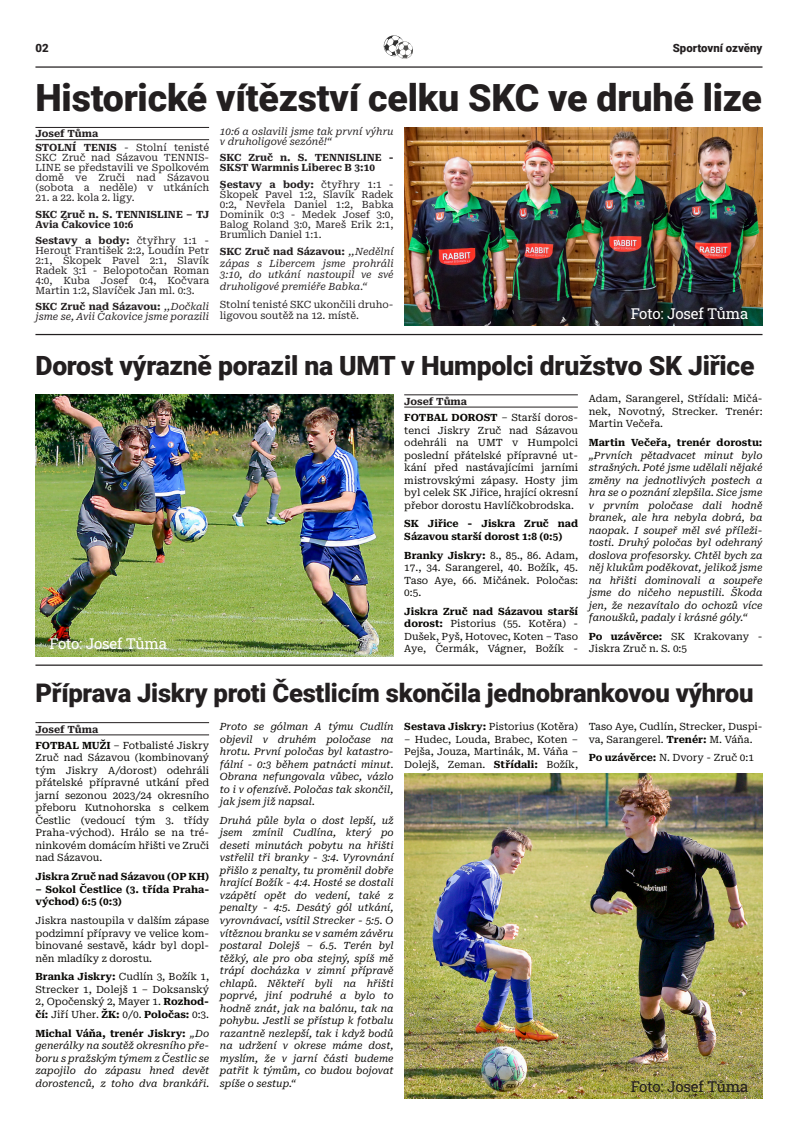
<style>
.page{position:relative;width:798px;height:1134px;background:#fff}
.page>*{position:absolute;margin:0;border:0;box-sizing:border-box;transform-origin:0 0}
.t1{font:900 37.5px "Roboto";letter-spacing:-.005em;color:#231f20}
.t2{font:900 26.5px "Roboto";letter-spacing:-.01em;color:#231f20}
.t3{font:900 25.62px "Roboto";letter-spacing:-.01em;color:#231f20}
.t4{font:15px "Roboto Slab";letter-spacing:-.01em;color:#fff}
.t5{font:15px "Roboto Slab";letter-spacing:-.01em;color:#231f20}
.t6{font:900 11.38px "Roboto";color:#231f20}
.t7{font:italic 10px/12.5px "Roboto Serif";color:#080704;text-align:justify}
.t8{font:10px/12.5px "Roboto Serif";color:#080704;text-align:justify}
.t9{font:10px/10px "Roboto Serif";color:#231f20;text-align:justify}
.t10{font:italic 10px/11.5px "Roboto Serif";color:#231f20}
.t11{font:700 10px/12.5px "Roboto Serif";color:#080704}
.t12{font:700 10px/10px "Roboto Serif";color:#231f20}
.s1{font-weight:700}
.s2{font-weight:700;font-style:normal}
</style>
<div class="page">
<img style="left:404px;top:127px;width:358px;height:199px">
<hr style="left:35px;top:139px;width:174px;height:1px;background:#231f20">
<hr style="left:35px;top:127px;width:174px;height:1px;background:#231f20">
<hr style="left:35px;top:735px;width:174px;height:1px;background:#231f20">
<hr style="left:35px;top:722px;width:174px;height:1px;background:#231f20">
<img style="left:405px;top:773px;width:357px;height:325px">
<hr style="left:35px;top:66px;width:727px;height:2px;background:#231f20">
<svg style="left:383px;top:35px;width:30px;height:24px"></svg>
<hr style="left:35px;top:334px;width:727px;height:1px;background:#231f20">
<hr style="left:35px;top:664px;width:727px;height:2px;background:#231f20">
<hr style="left:404px;top:407px;width:173px;height:1px;background:#231f20">
<hr style="left:404px;top:395px;width:173px;height:1px;background:#231f20">
<img style="left:35px;top:395px;width:358px;height:261px">
<p class="t6" style="left:35px;top:43px;width:15px">02</p>
<p class="t6" style="left:672px;top:43px;width:91px">Sportovní ozvěny</p>
<h1 class="t1" style="left:35px;top:83px;width:727px">Historické vítězství celku SKC ve druhé lize</h1>
<p class="t9" style="left:35px;top:143px;width:175px"><span class="s1">STOLNÍ TENIS</span> - Stolní tenisté SKC Zruč nad Sázavou TENNIS-LINE se představili ve Spolkovém domě ve Zruči nad Sázavou (sobota a neděle) v utkáních</p>
<p class="t9" style="left:35px;top:193px;width:101px">21. a 22. kola 2. ligy.</p>
<p class="t12" style="left:35px;top:209px;width:175px">SKC Zruč n. S. TENNISLINE – TJ<br>Avia Čakovice 10:6</p>
<p class="t9" style="left:35px;top:235px;width:175px"><span class="s1">Sestavy a body:</span> čtyřhry 1:1 - Herout František 2:2, Loudín Petr 2:1, Škopek Pavel 2:1, Slavík Radek 3:1 - Belopotočan Roman 4:0, Kuba Josef 0:4, Kočvara Martin 1:2, Slavíček Jan ml. 0:3.</p>
<p class="t10" style="left:35px;top:302px;width:175px;line-height:10px"><span class="s2">SKC Zruč nad Sázavou:</span> ,,Dočkali jsme se, Avii Čakovice jsme porazili</p>
<p class="t10" style="left:220px;top:127px;width:175px;line-height:10px">10:6 a oslavili jsme tak první výhru v druholigové sezóně!“</p>
<p class="t12" style="left:220px;top:153px;width:175px">SKC Zruč n. S. TENNISLINE -<br>SKST Warmnis Liberec B 3:10</p>
<p class="t9" style="left:220px;top:179px;width:175px"><span class="s1">Sestavy a body:</span> čtyřhry 1:1 - Škopek Pavel 1:2, Slavík Radek 0:2, Nevřela Daniel 1:2, Babka Dominik 0:3 - Medek Josef 3:0, Balog Roland 3:0, Mareš Erik 2:1, Brumlich Daniel 1:1.</p>
<p class="t10" style="left:220px;top:246px;width:175px;text-align:justify"><span class="s2">SKC Zruč nad Sázavou:</span> ,,Nedělní zápas s Libercem jsme prohráli 3:10, do utkání nastoupil ve své druholigové premiéře Babka.“</p>
<p class="t9" style="left:220px;top:298px;width:175px;line-height:11.5px">Stolní tenisté SKC ukončili druho&shy;ligovou soutěž na 12. místě.</p>
<p class="t12" style="left:35px;top:129px;width:64px">Josef Tůma</p>
<h3 class="t4" style="left:630px;top:303px;width:119px">Foto: Josef Tůma</h3>
<h2 class="t2" style="left:35px;top:355px;width:720px">Dorost výrazně porazil na UMT v Humpolci družstvo SK Jiřice</h2>
<p class="t8" style="left:404px;top:411px;width:175px"><span class="s1">FOTBAL DOROST</span> – Starší doros&shy;tenci Jiskry Zruč nad Sázavou odehráli na UMT v Humpolci poslední přátelské přípravné ut&shy;kání před nastávajícími jarními mistrovskými zápasy. Hosty jim byl celek SK Jiřice, hrající okresní přebor dorostu Havlíčkobrodska.</p>
<p class="t11" style="left:404px;top:518px;width:175px">SK Jiřice - Jiskra Zruč nad<br>Sázavou starší dorost 1:8 (0:5)</p>
<p class="t8" style="left:404px;top:549px;width:175px"><span class="s1">Branky Jiskry:</span> 8., 85., 86. Adam, 17., 34. Sarangerel, 40. Božík, 45.<br>Taso Aye, 66. Mičánek. Poločas:<br>0:5.</p>
<p class="t8" style="left:404px;top:605px;width:175px"><span class="s1">Jiskra Zruč nad Sázavou starší dorost:</span> Pistorius (55. Kotěra) - Dušek, Pyš, Hotovec, Koten – Taso Aye, Čermák, Vágner, Božík -</p>
<p class="t8" style="left:588px;top:393px;width:175px">Adam, Sarangerel, Střídali: Mičá&shy;nek, Novotný, Strecker. Trenér:<br>Martin Večeřa.</p>
<p class="t11" style="left:588px;top:436px;width:175px">Martin Večeřa, trenér dorostu:</p>
<p class="t7" style="left:588px;top:449px;width:175px">„Prvních pětadvacet minut bylo strašných. Poté jsme udělali nějaké změny na jednotlivých postech a hra se o poznání zlepšila. Sice jsme v prvním poločase dali hodně branek, ale hra nebyla dobrá, ba naopak. I soupeř měl své příleži&shy;tosti. Druhý poločas byl odehraný doslova profesorsky. Chtěl bych za něj klukům poděkovat, jelikož jsme na hřišti dominovali a soupeře jsme do ničeho nepustili. Škoda jen, že nezavítalo do ochozů více fanoušků, padaly i krásné góly.“</p>
<p class="t8" style="left:588px;top:630px;width:175px"><span class="s1">Po uzávěrce:</span> SK Krakovany -<br>Jiskra Zruč n. S. 0:5</p>
<p class="t12" style="left:404px;top:396px;width:64px">Josef Tůma</p>
<h3 class="t4" style="left:50px;top:634px;width:119px">Foto: Josef Tůma</h3>
<h3 class="t3" style="left:35px;top:682px;width:719px">Příprava Jiskry proti Čestlicím skončila jednobrankovou výhrou</h3>
<p class="t12" style="left:35px;top:724px;width:64px">Josef Tůma</p>
<p class="t8" style="left:588px;top:720px;width:175px">Taso Aye, Cudlín, Strecker, Duspi&shy;va, Sarangerel. <span class="s1">Trenér:</span> M. Váňa.</p>
<p class="t8" style="left:588px;top:752px;width:167px"><span class="s1">Po uzávěrce:</span> N. Dvory - Zruč 0:1</p>
<p class="t7" style="left:220px;top:720px;width:175px">Proto se gólman A týmu Cudlín objevil v druhém poločase na hrotu. První poločas byl katastro&shy;fální - 0:3 během patnácti minut.<br>Obrana nefungovala vůbec, vázlo to i v ofenzívě. Poločas tak skončil, jak jsem již napsal.</p>
<p class="t7" style="left:220px;top:814px;width:175px">Druhá půle byla o dost lepší, už jsem zmínil Cudlína, který po deseti minutách pobytu na hřišti vstřelil tři branky - 3:4. Vyrovnání přišlo z penalty, tu proměnil dobře hrající Božík - 4:4. Hosté se dostali vzápětí opět do vedení, také z penalty - 4:5. Desátý gól utkání, vyrovnávací, vsítil Strecker - 5:5. O vítěznou branku se v samém závěru postaral Dolejš – 6.5. Terén byl těžký, ale pro oba stejný, spíš mě trápí docházka v zimní přípravě chlapů. Někteří byli na hřišti poprvé, jiní podruhé a bylo to hodně znát, jak na balónu, tak na pohybu. Jestli se přístup k fotbalu razantně nezlepší, tak i když bodů na udržení v okrese máme dost, myslím, že v jarní části budeme patřit k týmům, co budou bojovat spíše o sestup.“</p>
<p class="t8" style="left:404px;top:720px;width:175px"><span class="s1">Sestava Jiskry:</span> Pistorius (Kotěra)</p>
<p class="t8" style="left:404px;top:733px;width:175px">– Hudec, Louda, Brabec, Koten – Pejša, Jouza, Martinák, M. Váňa – Dolejš, Zeman. <span class="s1">Střídali:</span> Božík,</p>
<p class="t8" style="left:35px;top:739px;width:175px"><span class="s1">FOTBAL MUŽI</span> – Fotbalisté Jiskry Zruč nad Sázavou (kombinovaný tým Jiskry A/dorost) odehráli přátelské přípravné utkání před jarní sezonou 2023/24 okresního přeboru Kutnohorska s celkem Čestlic (vedoucí tým 3. třídy Praha-východ). Hrálo se na tré&shy;ninkovém domácím hřišti ve Zruči nad Sázavou.</p>
<p class="t11" style="left:35px;top:870px;width:175px">Jiskra Zruč nad Sázavou (OP KH)</p>
<p class="t11" style="left:35px;top:883px;width:175px">– Sokol Čestlice (3. třída Praha&shy;východ) 6:5 (0:3)</p>
<p class="t8" style="left:35px;top:914px;width:175px">Jiskra nastoupila v dalším zápase podzimní přípravy ve velice kom&shy;binované sestavě, kádr byl dopl&shy;něn mladíky z dorostu.</p>
<p class="t8" style="left:35px;top:970px;width:175px"><span class="s1">Branka Jiskry:</span> Cudlín 3, Božík 1, Strecker 1, Dolejš 1 – Doksanský 2, Opočenský 2, Mayer 1. <span class="s1">Rozhod&shy;čí:</span> Jiří Uher. <span class="s1">ŽK:</span> 0/0. <span class="s1">Poločas:</span> 0:3.</p>
<p class="t7" style="left:35px;top:1027px;width:175px"><span class="s2">Michal Váňa, trenér Jiskry:</span> „Do generálky na soutěž okresního pře&shy;boru s pražským týmem z Čestlic se zapojilo do zápasu hned devět dorostenců, z toho dva brankáři.</p>
<h3 class="t5" style="left:630px;top:1076px;width:119px">Foto: Josef Tůma</h3>
</div>
